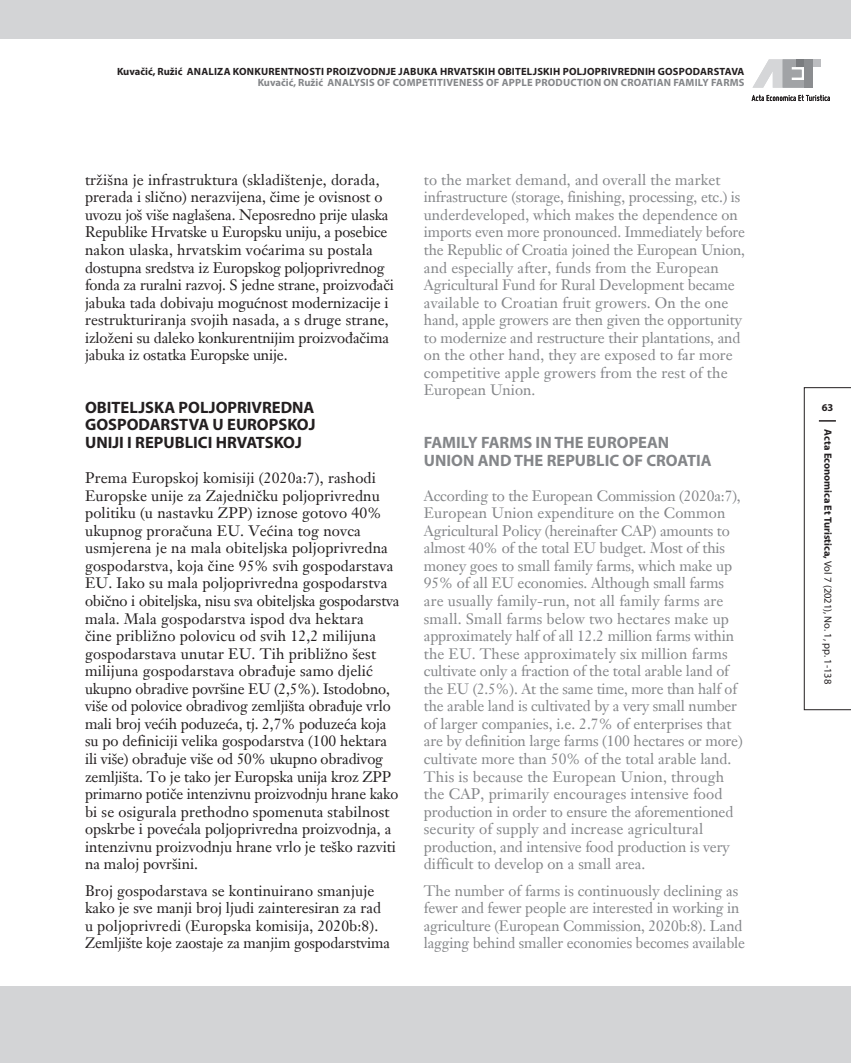
<style>
.page{position:relative;width:851px;height:1063px;background:#fff}
.page>*{position:absolute;margin:0;border:0;box-sizing:border-box;transform-origin:0 0}
.t1{font:700 16.5px/17.5px "Myriad Pro";color:#231f20;text-align:justify}
.t2{font:700 16.5px/17.5px "Myriad Pro";color:#848689}
.t3{font:15px/17.5px "Janson HR";letter-spacing:-.01em;color:#848689}
.t4{font:15px/17.5px "Janson HR";color:#231f20}
.t5{font:700 10.5px "Myriad Pro";letter-spacing:.02em;color:#231f20}
.t6{font:700 10.5px "Myriad Pro";letter-spacing:.02em;color:#848689}
.t7{font:700 10.5px "Myriad Pro";color:#231f20}
.s1{font-weight:400}
</style>
<div class="page">
<div style="left:0;top:0;width:850px;height:38px;background:#d3d4d6"></div>
<div style="left:0;top:986px;width:850px;height:77px;background:#d3d4d6"></div>
<svg style="left:803px;top:387px;width:47px;height:323px"></svg>
<svg style="left:752px;top:59px;width:51px;height:29px"></svg>
<div style="left:803px;top:59px;width:9px;height:29px;background:#8b8d90"></div>
<div style="left:796px;top:59px;width:7px;height:8px;background:#7a7c7f"></div>
<div style="left:812px;top:59px;width:8px;height:8px;background:#bcbdc0"></div>
<svg style="left:751px;top:95px;width:78px;height:6px"></svg>
<p class="t5" style="left:117px;top:64px;width:628px">Kuvačić, Ružić ANALIZA KONKURENTNOSTI PROIZVODNJE JABUKA HRVATSKIH OBITELJSKIH POLJOPRIVREDNIH GOSPODARSTAVA</p>
<p class="t6" style="left:258px;top:76px;width:488px">Kuvačić, Ružić ANALYSIS OF COMPETITIVENESS OF APPLE PRODUCTION ON CROATIAN FAMILY FARMS</p>
<p class="t4" style="left:85px;top:171px;width:310px">tržišna je infrastruktura (skladištenje, dorada, prerada i slično) nerazvijena, čime je ovisnost o uvozu još više naglašena. Neposredno prije ulaska Republike Hrvatske u Europsku uniju, a posebice nakon ulaska, hrvatskim voćarima su postala dostupna sredstva iz Europskog poljoprivrednog fonda za ruralni razvoj. S jedne strane, proizvođači jabuka tada dobivaju mogućnost modernizacije i restrukturiranja svojih nasada, a s druge strane, izloženi su daleko konkurentnijim proizvođačima jabuka iz ostatka Europske unije.</p>
<p class="t1" style="left:85px;top:398px;width:232px">OBITELJSKA POLJOPRIVREDNA GOSPODARSTVA U EUROPSKOJ UNIJI I REPUBLICI HRVATSKOJ</p>
<p class="t4" style="left:85px;top:469px;width:316px">Prema Europskoj komisiji (2020a:7), rashodi Europske unije za Zajedničku poljoprivrednu politiku (u nastavku ZPP) iznose gotovo 40% ukupnog proračuna EU. Većina tog novca usmjerena je na mala obiteljska poljoprivredna gospodarstva, koja čine 95% svih gospodarstava EU. Iako su mala poljoprivredna gospodarstva obično i obiteljska, nisu sva obiteljska gospodarstva mala. Mala gospodarstva ispod dva hektara<br>čine približno polovicu od svih 12,2 milijuna gospodarstava unutar EU. Tih približno šest milijuna gospodarstava obrađuje samo djelić ukupno obradive površine EU (2,5%). Istodobno, više od polovice obradivog zemljišta obrađuje vrlo mali broj većih poduzeća, tj. 2,7% poduzeća koja su po definiciji velika gospodarstva (100 hektara ili više) obrađuje više od 50% ukupno obradivog zemljišta. To je tako jer Europska unija kroz ZPP primarno potiče intenzivnu proizvodnju hrane kako bi se osigurala prethodno spomenuta stabilnost opskrbe i povećala poljoprivredna proizvodnja, a intenzivnu proizvodnju hrane vrlo je teško razviti na maloj površini.</p>
<p class="t4" style="left:85px;top:881px;width:306px">Broj gospodarstava se kontinuirano smanjuje kako je sve manji broj ljudi zainteresiran za rad u poljoprivredi (Europska komisija, 2020b:8).<br>Zemljište koje zaostaje za manjim gospodarstvima</p>
<p class="t3" style="left:424px;top:171px;width:323px">to the market demand, and overall the market infrastructure (storage, finishing, processing, etc.) is underdeveloped, which makes the dependence on imports even more pronounced. Immediately before the Republic of Croatia joined the European Union, and especially after, funds from the European Agricultural Fund for Rural Development became available to Croatian fruit growers. On the one hand, apple growers are then given the opportunity to modernize and restructure their plantations, and on the other hand, they are exposed to far more competitive apple growers from the rest of the European Union.</p>
<p class="t2" style="left:424px;top:433px;width:289px">FAMILY FARMS IN THE EUROPEAN<br>UNION AND THE REPUBLIC OF CROATIA</p>
<p class="t3" style="left:424px;top:487px;width:320px">According to the European Commission (2020a:7), European Union expenditure on the Common Agricultural Policy (hereinafter CAP) amounts to almost 40% of the total EU budget. Most of this money goes to small family farms, which make up 95% of all EU economies. Although small farms are usually family-run, not all family farms are small. Small farms below two hectares make up approximately half of all 12.2 million farms within the EU. These approximately six million farms cultivate only a fraction of the total arable land of the EU (2.5%). At the same time, more than half of the arable land is cultivated by a very small number of larger companies, i.e. 2.7% of enterprises that are by definition large farms (100 hectares or more) cultivate more than 50% of the total arable land.<br>This is because the European Union, through the CAP, primarily encourages intensive food production in order to ensure the aforementioned security of supply and increase agricultural production, and intensive food production is very difficult to develop on a small area.</p>
<p class="t3" style="left:424px;top:881px;width:323px">The number of farms is continuously declining as fewer and fewer people are interested in working in agriculture (European Commission, 2020b:8). Land lagging behind smaller economies becomes available</p>
<p class="t5" style="left:821px;top:401px;width:13px">63</p>
<p class="t7" style="left:834px;top:429px;width:256px;rotate:90deg">Acta Economica Et Turistica, <span class="s1">Vol 7 (2021), No. 1, pp. 1-138</span></p>
</div>
